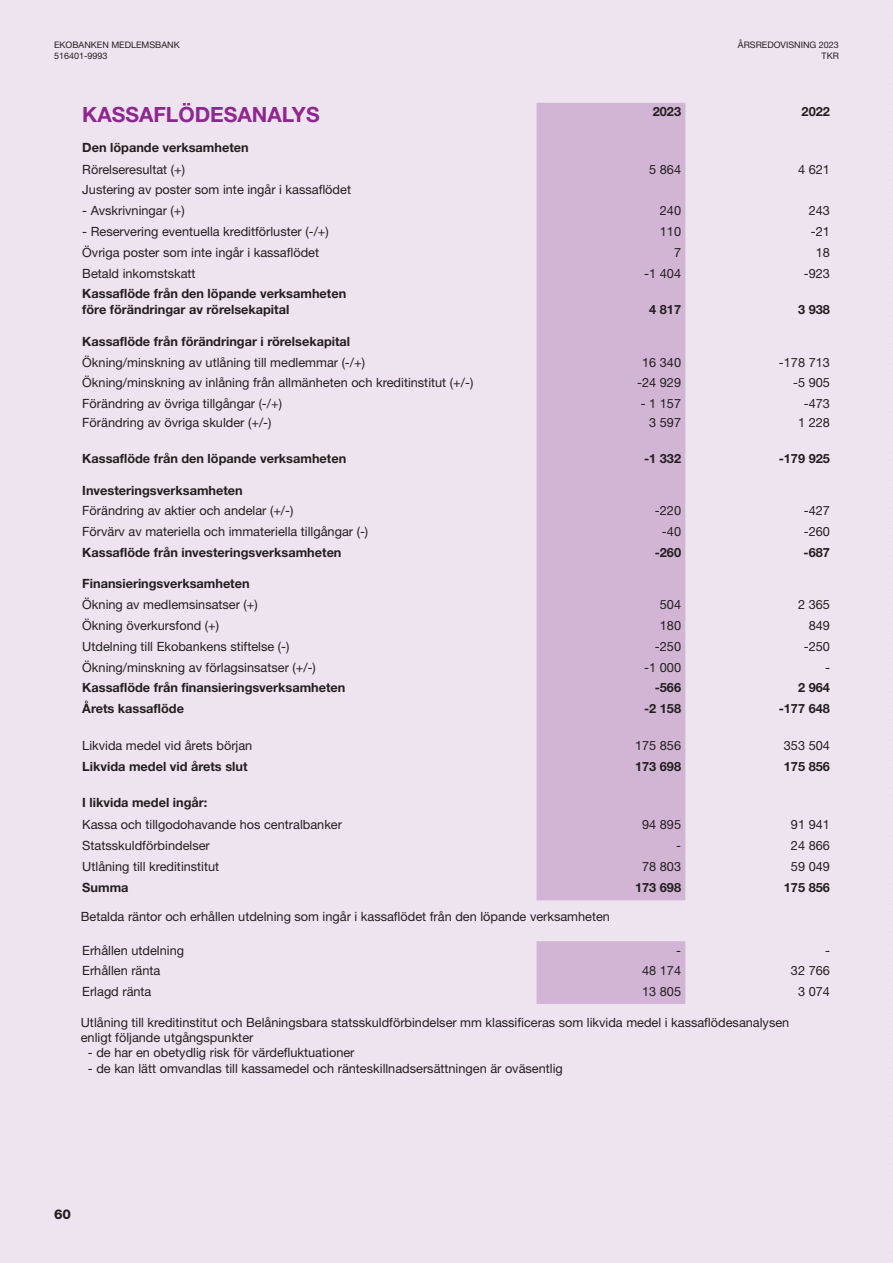
<style>
.page{position:relative;width:893px;height:1263px;background:#eee4f0}
.page>*{position:absolute;margin:0;border:0;box-sizing:border-box;transform-origin:0 0}
.t1{font:700 21px "Helvetica Neue LT Pro";color:#90268f}
.t2{font:800 13.5px "Helvetica Neue LT Pro";color:#231f20}
.t3{font:12.75px/15.3px "Helvetica Neue LT Pro";color:#231f20}
.t4{font:700 12.75px/15.3px "Helvetica Neue LT Pro";color:#231f20}
.t5{font:9px/10.5px "Helvetica Neue LT Pro";color:#231f20}
</style>
<div class="page">
<div style="left:536px;top:103px;width:149px;height:901px;background:#d2b5d5"></div>
<p class="t5" style="left:54px;top:40px;width:127px">EKOBANKEN MEDLEMSBANK<br>516401-9993</p>
<p class="t5" style="left:738px;top:40px;width:103px;text-align:right">ÅRSREDOVISNING 2023<br>TKR</p>
<h1 class="t1" style="left:82px;top:102px;width:239px">KASSAFLÖDESANALYS</h1>
<p class="t4" style="left:653px;top:104px;width:30px">2023</p>
<p class="t4" style="left:802px;top:104px;width:30px">2022</p>
<p class="t4" style="left:82px;top:140px;width:168px">Den löpande verksamheten</p>
<p class="t3" style="left:82px;top:161px;width:104px">Rörelseresultat (+)</p>
<p class="t3" style="left:649px;top:161px;width:33px">5 864</p>
<p class="t3" style="left:798px;top:161px;width:33px">4 621</p>
<p class="t3" style="left:82px;top:181px;width:270px">Justering av poster som inte ingår i kassaflödet</p>
<p class="t3" style="left:82px;top:202px;width:104px">- Avskrivningar (+)</p>
<p class="t3" style="left:660px;top:202px;width:23px">240</p>
<p class="t3" style="left:809px;top:202px;width:23px">243</p>
<p class="t3" style="left:82px;top:223px;width:248px">- Reservering eventuella kreditförluster (-/+)</p>
<p class="t3" style="left:660px;top:223px;width:23px">110</p>
<p class="t3" style="left:811px;top:223px;width:21px">-21</p>
<p class="t3" style="left:82px;top:244px;width:238px">Övriga poster som inte ingår i kassaflödet</p>
<p class="t3" style="left:674px;top:244px;width:9px">7</p>
<p class="t3" style="left:816px;top:244px;width:16px">18</p>
<p class="t3" style="left:82px;top:265px;width:115px">Betald inkomstskatt</p>
<p class="t3" style="left:644px;top:265px;width:38px">-1 404</p>
<p class="t3" style="left:804px;top:265px;width:28px">-923</p>
<p class="t4" style="left:82px;top:286px;width:265px">Kassaflöde från den löpande verksamheten före förändringar av rörelsekapital</p>
<p class="t4" style="left:649px;top:301px;width:33px">4 817</p>
<p class="t4" style="left:798px;top:301px;width:33px">3 938</p>
<p class="t4" style="left:82px;top:333px;width:269px">Kassaflöde från förändringar i rörelsekapital</p>
<p class="t3" style="left:82px;top:354px;width:284px">Ökning/minskning av utlåning till medlemmar (-/+)</p>
<p class="t3" style="left:642px;top:354px;width:40px">16 340</p>
<p class="t3" style="left:779px;top:354px;width:53px">-178 713</p>
<p class="t3" style="left:82px;top:375px;width:392px">Ökning/minskning av inlåning från allmänheten och kreditinstitut (+/-)</p>
<p class="t3" style="left:637px;top:375px;width:45px">-24 929</p>
<p class="t3" style="left:793px;top:375px;width:38px">-5 905</p>
<p class="t3" style="left:82px;top:396px;width:201px">Förändring av övriga tillgångar (-/+)</p>
<p class="t3" style="left:641px;top:396px;width:42px">- 1 157</p>
<p class="t3" style="left:804px;top:396px;width:28px">-473</p>
<p class="t3" style="left:82px;top:414px;width:191px">Förändring av övriga skulder (+/-)</p>
<p class="t3" style="left:649px;top:414px;width:33px">3 597</p>
<p class="t3" style="left:798px;top:414px;width:33px">1 228</p>
<p class="t4" style="left:82px;top:451px;width:265px">Kassaflöde från den löpande verksamheten</p>
<p class="t4" style="left:644px;top:451px;width:39px">-1 332</p>
<p class="t4" style="left:779px;top:451px;width:53px">-179 925</p>
<p class="t4" style="left:82px;top:482px;width:162px">Investeringsverksamheten</p>
<p class="t3" style="left:82px;top:503px;width:213px">Förändring av aktier och andelar (+/-)</p>
<p class="t3" style="left:655px;top:503px;width:28px">-220</p>
<p class="t3" style="left:804px;top:503px;width:28px">-427</p>
<p class="t3" style="left:82px;top:524px;width:287px">Förvärv av materiella och immateriella tillgångar (-)</p>
<p class="t3" style="left:662px;top:524px;width:21px">-40</p>
<p class="t3" style="left:804px;top:524px;width:28px">-260</p>
<p class="t4" style="left:82px;top:545px;width:261px">Kassaflöde från investeringsverksamheten</p>
<p class="t4" style="left:655px;top:545px;width:28px">-260</p>
<p class="t4" style="left:803px;top:545px;width:28px">-687</p>
<p class="t4" style="left:82px;top:575px;width:169px">Finansieringsverksamheten</p>
<p class="t3" style="left:82px;top:596px;width:177px">Ökning av medlemsinsatser (+)</p>
<p class="t3" style="left:660px;top:596px;width:23px">504</p>
<p class="t3" style="left:798px;top:596px;width:33px">2 365</p>
<p class="t3" style="left:82px;top:617px;width:138px">Ökning överkursfond (+)</p>
<p class="t3" style="left:660px;top:617px;width:23px">180</p>
<p class="t3" style="left:809px;top:617px;width:23px">849</p>
<p class="t3" style="left:82px;top:638px;width:209px">Utdelning till Ekobankens stiftelse (-)</p>
<p class="t3" style="left:655px;top:638px;width:28px">-250</p>
<p class="t3" style="left:804px;top:638px;width:28px">-250</p>
<p class="t3" style="left:82px;top:659px;width:235px">Ökning/minskning av förlagsinsatser (+/-)</p>
<p class="t3" style="left:644px;top:659px;width:38px">-1 000</p>
<p class="t3" style="left:825px;top:659px;width:6px">-</p>
<p class="t4" style="left:82px;top:680px;width:265px">Kassaflöde från finansieringsverksamheten</p>
<p class="t4" style="left:655px;top:680px;width:28px">-566</p>
<p class="t4" style="left:798px;top:680px;width:33px">2 964</p>
<p class="t4" style="left:82px;top:701px;width:103px">Årets kassaflöde</p>
<p class="t4" style="left:644px;top:701px;width:39px">-2 158</p>
<p class="t4" style="left:779px;top:701px;width:53px">-177 648</p>
<p class="t3" style="left:82px;top:737px;width:172px">Likvida medel vid årets början</p>
<p class="t3" style="left:635px;top:737px;width:48px">175 856</p>
<p class="t3" style="left:784px;top:737px;width:48px">353 504</p>
<p class="t4" style="left:82px;top:758px;width:167px">Likvida medel vid årets slut</p>
<p class="t4" style="left:635px;top:758px;width:48px">173 698</p>
<p class="t4" style="left:784px;top:758px;width:48px">175 856</p>
<p class="t4" style="left:82px;top:795px;width:127px">I likvida medel ingår:</p>
<p class="t3" style="left:82px;top:816px;width:261px">Kassa och tillgodohavande hos centralbanker</p>
<p class="t3" style="left:642px;top:816px;width:40px">94 895</p>
<p class="t3" style="left:791px;top:816px;width:40px">91 941</p>
<p class="t3" style="left:82px;top:837px;width:129px">Statsskuldförbindelser</p>
<p class="t3" style="left:676px;top:837px;width:6px">-</p>
<p class="t3" style="left:791px;top:837px;width:40px">24 866</p>
<p class="t3" style="left:82px;top:859px;width:138px">Utlåning till kreditinstitut</p>
<p class="t3" style="left:642px;top:859px;width:40px">78 803</p>
<p class="t3" style="left:791px;top:859px;width:40px">59 049</p>
<p class="t4" style="left:82px;top:880px;width:48px">Summa</p>
<p class="t4" style="left:635px;top:880px;width:48px">173 698</p>
<p class="t4" style="left:784px;top:880px;width:48px">175 856</p>
<p class="t3" style="left:81px;top:908px;width:531px">Betalda räntor och erhållen utdelning som ingår i kassaflödet från den löpande verksamheten</p>
<p class="t3" style="left:82px;top:942px;width:103px">Erhållen utdelning</p>
<p class="t3" style="left:676px;top:942px;width:6px">-</p>
<p class="t3" style="left:825px;top:942px;width:6px">-</p>
<p class="t3" style="left:82px;top:963px;width:80px">Erhållen ränta</p>
<p class="t3" style="left:642px;top:963px;width:40px">48 174</p>
<p class="t3" style="left:791px;top:963px;width:40px">32 766</p>
<p class="t3" style="left:82px;top:984px;width:71px">Erlagd ränta</p>
<p class="t3" style="left:642px;top:984px;width:40px">13 805</p>
<p class="t3" style="left:798px;top:984px;width:33px">3 074</p>
<p class="t3" style="left:81px;top:1014px;width:710px">Utlåning till kreditinstitut och Belåningsbara statsskuldförbindelser mm klassificeras som likvida medel i kassaflödesanalysen enligt följande utgångspunkter</p>
<p class="t3" style="left:88px;top:1045px;width:268px">- de har en obetydlig risk för värdefluktuationer</p>
<p class="t3" style="left:88px;top:1060px;width:476px">- de kan lätt omvandlas till kassamedel och ränteskillnadsersättningen är oväsentlig</p>
<p class="t2" style="left:54px;top:1206px;width:19px">60</p>
</div>
